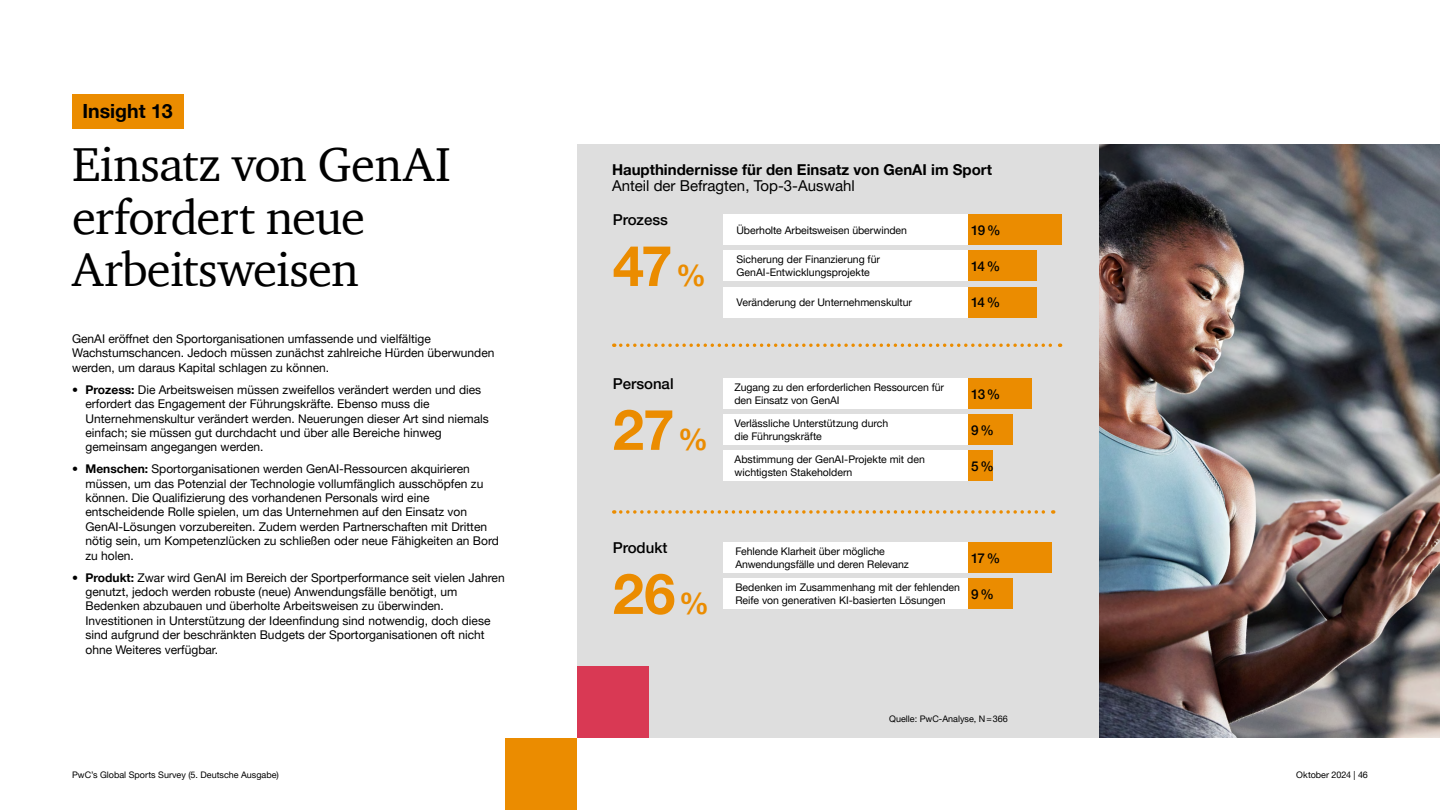
<style>
.page{position:relative;width:1440px;height:810px;background:#fff}
.page>*{position:absolute;margin:0;border:0;box-sizing:border-box;transform-origin:0 0}
.t1{font:700 56.25px "Helvetica Neue LT Pro";color:#eb8c00}
.t2{font:48.75px/52.5px "Charter ITC Com";letter-spacing:-.015em;color:#000}
.t3{font:700 19.5px "Helvetica Neue LT Pro";color:#000}
.t4{font:700 15px "Helvetica Neue LT Pro";color:#000}
.t5{font:15px "Helvetica Neue LT Pro";color:#000}
.t6{font:500 15px "Helvetica Neue LT Pro";color:#000}
.t7{font:500 13.5px "Helvetica Neue LT Pro";letter-spacing:-.085em;color:#000}
.t8{font:12px/14.4px "Helvetica Neue LT Pro";color:#000}
.t9{font:10.5px/12.6px "Helvetica Neue LT Pro";letter-spacing:-.005em;color:#000}
.t10{font:9px "Helvetica Neue LT Pro";color:#000}
.s1{font-weight:700}
.s2{font-size:30px}
</style>
<div class="page">
<div style="left:577px;top:144px;width:541px;height:594px;background:#dedede"></div>
<img style="left:1099px;top:144px;width:341px;height:594px">
<div style="left:577px;top:666px;width:72px;height:72px;background:#d93954"></div>
<div style="left:505px;top:738px;width:72px;height:72px;background:#eb8c00"></div>
<div style="left:72px;top:94px;width:111px;height:35px;background:#eb8c00"></div>
<div style="left:968px;top:214px;width:93px;height:31px;background:#eb8c00"></div>
<div style="left:968px;top:542px;width:84px;height:31px;background:#eb8c00"></div>
<div style="left:968px;top:251px;width:69px;height:30px;background:#eb8c00"></div>
<div style="left:968px;top:287px;width:69px;height:31px;background:#eb8c00"></div>
<div style="left:968px;top:378px;width:64px;height:31px;background:#eb8c00"></div>
<div style="left:723px;top:251px;width:245px;height:30px;background:#fff"></div>
<div style="left:723px;top:214px;width:245px;height:31px;background:#fff"></div>
<div style="left:723px;top:287px;width:245px;height:30px;background:#fff"></div>
<div style="left:723px;top:414px;width:245px;height:31px;background:#fff"></div>
<div style="left:723px;top:378px;width:245px;height:31px;background:#fff"></div>
<div style="left:968px;top:414px;width:44px;height:31px;background:#eb8c00"></div>
<div style="left:968px;top:579px;width:44px;height:30px;background:#eb8c00"></div>
<div style="left:968px;top:451px;width:25px;height:30px;background:#eb8c00"></div>
<div style="left:723px;top:451px;width:245px;height:30px;background:#fff"></div>
<div style="left:723px;top:579px;width:245px;height:30px;background:#fff"></div>
<div style="left:723px;top:542px;width:245px;height:31px;background:#fff"></div>
<svg style="left:621px;top:510px;width:433px;height:4px"></svg>
<svg style="left:621px;top:343px;width:440px;height:4px"></svg>
<h3 class="t3" style="left:82px;top:99px;width:92px">Insight 13</h3>
<h2 class="t2" style="left:72px;top:137px;width:381px">Einsatz von GenAI erfordert neue<br>Arbeitsweisen</h2>
<p class="t8" style="left:72px;top:331px;width:424px">GenAI eröffnet den Sportorganisationen umfassende und vielfältige<br>Wachstumschancen. Jedoch müssen zunächst zahlreiche Hürden überwunden werden, um daraus Kapital schlagen zu können.</p>
<p class="t8" style="left:86px;top:382px;width:405px;text-indent:-14px"><span class="s1">• Prozess:</span> Die Arbeitsweisen müssen zweifellos verändert werden und dies erfordert das Engagement der Führungskräfte. Ebenso muss die Unternehmenskultur verändert werden. Neuerungen dieser Art sind niemals einfach; sie müssen gut durchdacht und über alle Bereiche hinweg gemeinsam angegangen werden.</p>
<p class="t8" style="left:86px;top:461px;width:415px;text-indent:-14px"><span class="s1">• Menschen:</span> Sportorganisationen werden GenAI-Ressourcen akquirieren müssen, um das Potenzial der Technologie vollumfänglich ausschöpfen zu können. Die Qualifizierung des vorhandenen Personals wird eine entscheidende Rolle spielen, um das Unternehmen auf den Einsatz von GenAI-Lösungen vorzubereiten. Zudem werden Partnerschaften mit Dritten nötig sein, um Kompetenzlücken zu schließen oder neue Fähigkeiten an Bord zu holen.</p>
<p class="t8" style="left:86px;top:570px;width:421px;text-indent:-14px"><span class="s1">• Produkt:</span> Zwar wird GenAI im Bereich der Sportperformance seit vielen Jahren genutzt, jedoch werden robuste (neue) Anwendungsfälle benötigt, um Bedenken abzubauen und überholte Arbeitsweisen zu überwinden.<br>Investitionen in Unterstützung der Ideenfindung sind notwendig, doch diese sind aufgrund der beschränkten Budgets der Sportorganisationen oft nicht ohne Weiteres verfügbar.</p>
<p class="t4" style="left:612px;top:160px;width:381px">Haupthindernisse für den Einsatz von GenAI im Sport</p>
<p class="t5" style="left:612px;top:177px;width:244px">Anteil der Befragten, Top-3-Auswahl</p>
<p class="t6" style="left:613px;top:211px;width:57px">Prozess</p>
<h1 class="t1" style="left:613px;top:231px;width:95px">47<span class="s2">%</span></h1>
<p class="t9" style="left:737px;top:224px;width:172px">Überholte Arbeitsweisen überwinden</p>
<p class="t9" style="left:737px;top:253px;width:145px">Sicherung der Finanzierung für<br>GenAI-Entwicklungsprojekte</p>
<p class="t9" style="left:737px;top:296px;width:177px">Veränderung der Unternehmenskultur</p>
<p class="t7" style="left:971px;top:222px;width:31px">19%</p>
<p class="t7" style="left:971px;top:258px;width:30px">14%</p>
<p class="t7" style="left:971px;top:294px;width:30px">14%</p>
<p class="t6" style="left:613px;top:375px;width:62px">Personal</p>
<h1 class="t1" style="left:613px;top:395px;width:97px">27<span class="s2">%</span></h1>
<p class="t6" style="left:613px;top:539px;width:56px">Produkt</p>
<h1 class="t1" style="left:613px;top:559px;width:98px">26<span class="s2">%</span></h1>
<p class="t9" style="left:735px;top:381px;width:211px">Zugang zu den erforderlichen Ressourcen für den Einsatz von GenAI</p>
<p class="t9" style="left:735px;top:417px;width:155px">Verlässliche Unterstützung durch die Führungskräfte</p>
<p class="t7" style="left:971px;top:422px;width:24px">9%</p>
<p class="t7" style="left:971px;top:386px;width:31px">13%</p>
<p class="t9" style="left:735px;top:453px;width:192px">Abstimmung der GenAI-Projekte mit den wichtigsten Stakeholdern</p>
<p class="t7" style="left:971px;top:458px;width:24px">5%</p>
<p class="t9" style="left:735px;top:545px;width:175px">Fehlende Klarheit über mögliche<br>Anwendungsfälle und deren Relevanz</p>
<p class="t9" style="left:735px;top:581px;width:226px">Bedenken im Zusammenhang mit der fehlenden<br>Reife von generativen KI-basierten Lösungen</p>
<p class="t7" style="left:971px;top:550px;width:30px">17%</p>
<p class="t7" style="left:971px;top:586px;width:24px">9%</p>
<p class="t10" style="left:889px;top:713px;width:120px">Quelle: PwC-Analyse, N=366</p>
<p class="t10" style="left:72px;top:769px;width:208px">PwC’s Global Sports Survey (5. Deutsche Ausgabe)</p>
<p class="t10" style="left:1296px;top:769px;width:73px">Oktober 2024 | 46</p>
</div>
